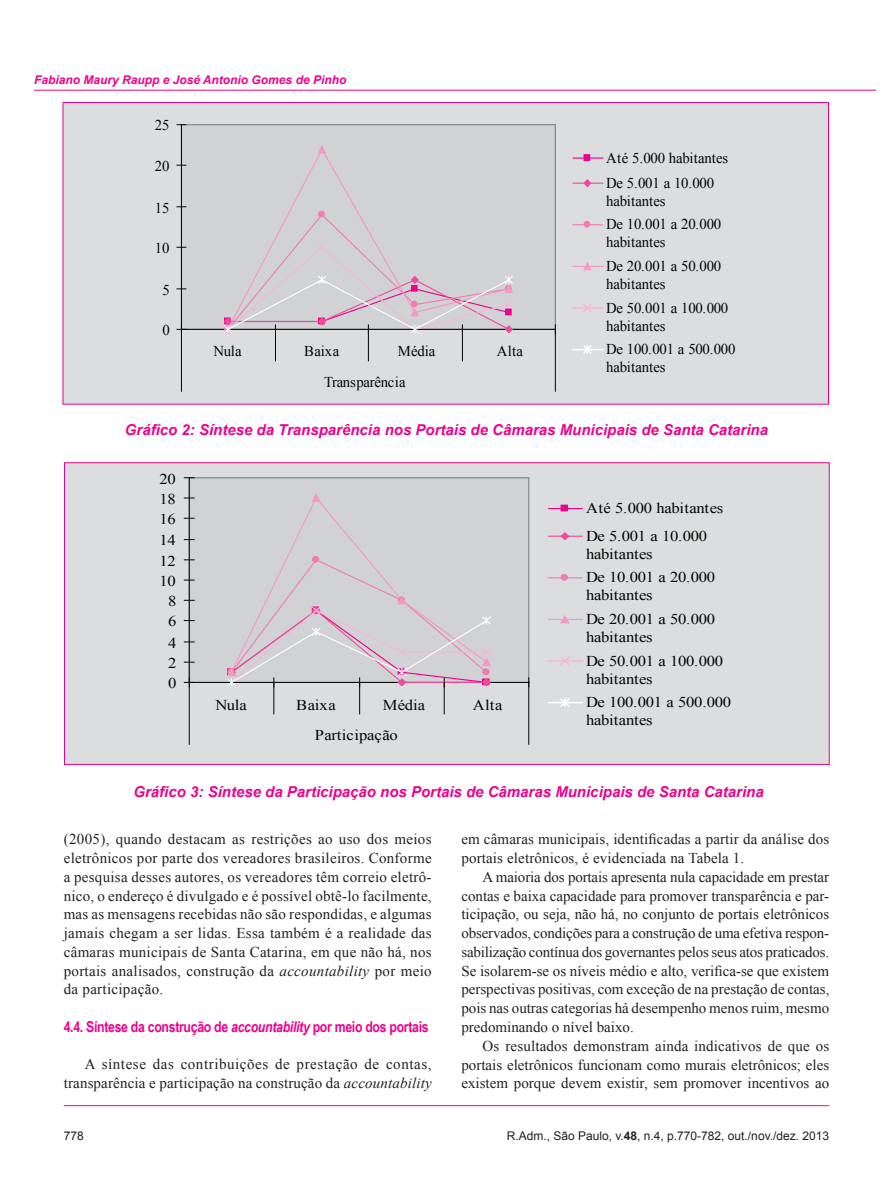
<style>
.page{position:relative;width:893px;height:1191px;background:#fff}
.page>*{position:absolute;margin:0;border:0;box-sizing:border-box;transform-origin:0 0}
.t1{font:15px/18.8px "Times New Roman";letter-spacing:.01em;color:#231f20;text-align:justify}
.t2{font:15px/23.5px "Times New Roman";letter-spacing:-.015em;color:#050504}
.t3{font:15px/23.5px "Times New Roman";letter-spacing:-.015em;color:#050504;scale:1.11 1}
.t4{font:italic 700 15px "Arial";color:#ed028c}
.t5{font:15px/18.8px "Times New Roman";letter-spacing:.04em;color:#231f20;text-align:right}
.t6{font:700 15px "Arial Narrow";letter-spacing:-.02em;color:#ed028c}
.t7{font:15px "Times New Roman";letter-spacing:.01em;color:#050504;scale:1.11 1}
.t8{font:12px "Arial";color:#231f20}
.t9{font:italic 700 12px "Arial";color:#ed028c}
.s1{font-style:italic}
.s2{font-weight:700}
</style>
<div class="page">
<hr style="left:64px;top:1105px;width:765px;height:1px;background:#ed028c">
<hr style="left:34px;top:90px;width:842px;height:1px;background:#ed028c">
<div style="left:64px;top:463px;width:765px;height:301px;background:#dcdddf"></div>
<div style="left:189px;top:478px;width:340px;height:204px;background:#d1d2d4"></div>
<hr style="left:189px;top:477px;width:340px;height:1px;background:#808180">
<hr style="left:528px;top:478px;width:1px;height:204px;background:#808180">
<hr style="left:189px;top:478px;width:1px;height:204px;background:#050504">
<hr style="left:189px;top:682px;width:340px;height:1px;background:#050504">
<svg style="left:184px;top:678px;width:10px;height:9px"></svg>
<svg style="left:226px;top:494px;width:266px;height:193px"></svg>
<hr style="left:274px;top:682px;width:1px;height:32px;background:#050504">
<hr style="left:359px;top:682px;width:1px;height:32px;background:#050504">
<hr style="left:444px;top:682px;width:1px;height:32px;background:#050504">
<hr style="left:189px;top:682px;width:1px;height:62px;background:#050504">
<hr style="left:529px;top:682px;width:1px;height:62px;background:#050504">
<hr style="left:549px;top:508px;width:33px;height:1px;background:#ed028c">
<div style="left:561px;top:504px;width:7px;height:7px;border:1px solid #ed028c"></div>
<hr style="left:549px;top:535px;width:33px;height:2px;background:#ed4c9c">
<svg style="left:559px;top:532px;width:11px;height:9px"></svg>
<hr style="left:549px;top:577px;width:33px;height:1px;background:#f17cb0">
<div style="left:561px;top:574px;width:7px;height:6px;border:1px solid #f17cb0;border-radius:50%"></div>
<hr style="left:549px;top:619px;width:33px;height:1px;background:#f499c2">
<svg style="left:560px;top:615px;width:10px;height:9px"></svg>
<hr style="left:549px;top:660px;width:33px;height:2px;background:#f6b7d4">
<svg style="left:559px;top:657px;width:12px;height:8px"></svg>
<hr style="left:549px;top:702px;width:33px;height:1px;background:#fff">
<svg style="left:559px;top:698px;width:12px;height:9px"></svg>
<div style="left:63px;top:102px;width:765px;height:302px;background:#dcdddf"></div>
<div style="left:181px;top:125px;width:374px;height:204px;background:#d1d2d4"></div>
<hr style="left:181px;top:124px;width:374px;height:1px;background:#808180">
<hr style="left:555px;top:125px;width:1px;height:204px;background:#808180">
<hr style="left:181px;top:125px;width:1px;height:204px;background:#050504">
<hr style="left:181px;top:329px;width:374px;height:1px;background:#050504">
<svg style="left:177px;top:325px;width:9px;height:9px"></svg>
<svg style="left:223px;top:145px;width:291px;height:189px"></svg>
<hr style="left:275px;top:329px;width:1px;height:32px;background:#050504">
<hr style="left:368px;top:329px;width:1px;height:32px;background:#050504">
<hr style="left:462px;top:329px;width:1px;height:32px;background:#050504">
<hr style="left:181px;top:329px;width:1px;height:62px;background:#050504">
<hr style="left:555px;top:329px;width:1px;height:62px;background:#050504">
<hr style="left:573px;top:157px;width:30px;height:2px;background:#ed028c">
<div style="left:584px;top:154px;width:6px;height:7px;border:1px solid #ed028c"></div>
<hr style="left:573px;top:183px;width:30px;height:1px;background:#ed4c9c">
<svg style="left:583px;top:179px;width:9px;height:9px"></svg>
<hr style="left:573px;top:224px;width:30px;height:1px;background:#f17cb0">
<div style="left:584px;top:221px;width:6px;height:7px;border:1px solid #f17cb0;border-radius:50%"></div>
<hr style="left:573px;top:266px;width:30px;height:1px;background:#f499c2">
<svg style="left:582px;top:262px;width:11px;height:9px"></svg>
<hr style="left:573px;top:307px;width:30px;height:2px;background:#f6b7d4">
<svg style="left:583px;top:304px;width:9px;height:8px"></svg>
<hr style="left:573px;top:349px;width:30px;height:1px;background:#fff">
<svg style="left:582px;top:345px;width:11px;height:9px"></svg>
<p class="t9" style="left:34px;top:72px;width:314px">Fabiano Maury Raupp e José Antonio Gomes de Pinho</p>
<p class="t2" style="left:155px;top:113px;width:16px">25</p>
<p class="t2" style="left:155px;top:154px;width:16px">20</p>
<p class="t2" style="left:155px;top:195px;width:16px">15</p>
<p class="t2" style="left:155px;top:236px;width:16px">10</p>
<p class="t2" style="left:163px;top:277px;width:9px">5</p>
<p class="t2" style="left:163px;top:318px;width:9px">0</p>
<p class="t2" style="left:214px;top:339px;width:30px">Nula</p>
<p class="t2" style="left:304px;top:339px;width:37px">Baixa</p>
<p class="t2" style="left:398px;top:339px;width:39px">Média</p>
<p class="t2" style="left:497px;top:339px;width:28px">Alta</p>
<p class="t2" style="left:324px;top:370px;width:83px">Transparência</p>
<p class="t2" style="left:606px;top:145px;width:124px;line-height:25px">Até 5.000 habitantes<br>De 5.001 a 10.000</p>
<p class="t2" style="left:606px;top:189px;width:116px">habitantes<br>De 10.001 a 20.000</p>
<p class="t2" style="left:606px;top:230px;width:116px">habitantes<br>De 20.001 a 50.000</p>
<p class="t2" style="left:606px;top:272px;width:124px">habitantes<br>De 50.001 a 100.000</p>
<p class="t2" style="left:606px;top:313px;width:131px">habitantes<br>De 100.001 a 500.000</p>
<p class="t2" style="left:606px;top:355px;width:61px">habitantes</p>
<p class="t4" style="left:125px;top:420px;width:645px">Gráfico 2: Síntese da Transparência nos Portais de Câmaras Municipais de Santa Catarina</p>
<p class="t3" style="left:159px;top:466px;width:16px">20</p>
<p class="t3" style="left:159px;top:487px;width:16px">18</p>
<p class="t3" style="left:159px;top:507px;width:16px">16</p>
<p class="t3" style="left:159px;top:528px;width:16px">14</p>
<p class="t3" style="left:159px;top:548px;width:16px">12</p>
<p class="t3" style="left:159px;top:569px;width:16px">10</p>
<p class="t3" style="left:168px;top:589px;width:9px">8</p>
<p class="t3" style="left:168px;top:609px;width:9px">6</p>
<p class="t3" style="left:168px;top:630px;width:9px">4</p>
<p class="t3" style="left:168px;top:651px;width:9px">2</p>
<p class="t3" style="left:168px;top:671px;width:9px">0</p>
<p class="t3" style="left:215px;top:692px;width:30px">Nula</p>
<p class="t3" style="left:296px;top:692px;width:37px">Baixa</p>
<p class="t3" style="left:383px;top:692px;width:40px">Média</p>
<p class="t3" style="left:473px;top:692px;width:28px">Alta</p>
<p class="t7" style="left:315px;top:724px;width:76px">Participação</p>
<p class="t3" style="left:586px;top:494px;width:125px;line-height:27.6px">Até 5.000 habitantes<br>De 5.001 a 10.000</p>
<p class="t3" style="left:586px;top:542px;width:118px">habitantes<br>De 10.001 a 20.000</p>
<p class="t3" style="left:586px;top:583px;width:118px">habitantes<br>De 20.001 a 50.000</p>
<p class="t3" style="left:586px;top:625px;width:125px">habitantes<br>De 50.001 a 100.000</p>
<p class="t3" style="left:586px;top:666px;width:132px">habitantes<br>De 100.001 a 500.000</p>
<p class="t3" style="left:586px;top:708px;width:62px">habitantes</p>
<p class="t4" style="left:133px;top:781px;width:632px">Gráfico 3: Síntese da Participação nos Portais de Câmaras Municipais de Santa Catarina</p>
<p class="t1" style="left:64px;top:829px;width:369px">(2005), quando destacam as restrições ao uso dos meios eletrônicos por parte dos vereadores brasileiros. Conforme a pesquisa desses autores, os vereadores têm correio eletrô&shy;nico, o endereço é divulgado e é possível obtê-lo facilmente, mas as mensagens recebidas não são respondidas, e algumas jamais chegam a ser lidas. Essa também é a realidade das câmaras municipais de Santa Catarina, em que não há, nos portais analisados, construção da <span class="s1">accountability</span> por meio da participação.</p>
<p class="t6" style="left:64px;top:1015px;width:366px">4.4. Síntese da construção de <span class="s1">accountability</span> por meio dos portais</p>
<p class="t5" style="left:64px;top:1054px;width:369px">A síntese das contribuições de prestação de contas, transparência e participação na construção da <span class="s1">accountability</span></p>
<p class="t1" style="left:461px;top:829px;width:369px">em câmaras municipais, identificadas a partir da análise dos portais eletrônicos, é evidenciada na Tabela 1.</p>
<p class="t1" style="left:461px;top:867px;width:370px;text-indent:21px">A maioria dos portais apresenta nula capacidade em prestar contas e baixa capacidade para promover transparência e par&shy;ticipação, ou seja, não há, no conjunto de portais eletrônicos observados, condições para a construção de uma efetiva respon&shy;sabilização contínua dos governantes pelos seus atos praticados.<br>Se isolarem-se os níveis médio e alto, verifica-se que existem perspectivas positivas, com exceção de na prestação de contas, pois nas outras categorias há desempenho menos ruim, mesmo predominando o nível baixo.</p>
<p class="t1" style="left:461px;top:1036px;width:369px;text-indent:21px">Os resultados demonstram ainda indicativos de que os portais eletrônicos funcionam como murais eletrônicos; eles existem porque devem existir, sem promover incentivos ao</p>
<p class="t8" style="left:64px;top:1128px;width:22px">778</p>
<p class="t8" style="left:507px;top:1128px;width:324px">R.Adm., São Paulo, v.<span class="s2">48</span>, n.4, p.770-782, out./nov./dez. 2013</p>
</div>
